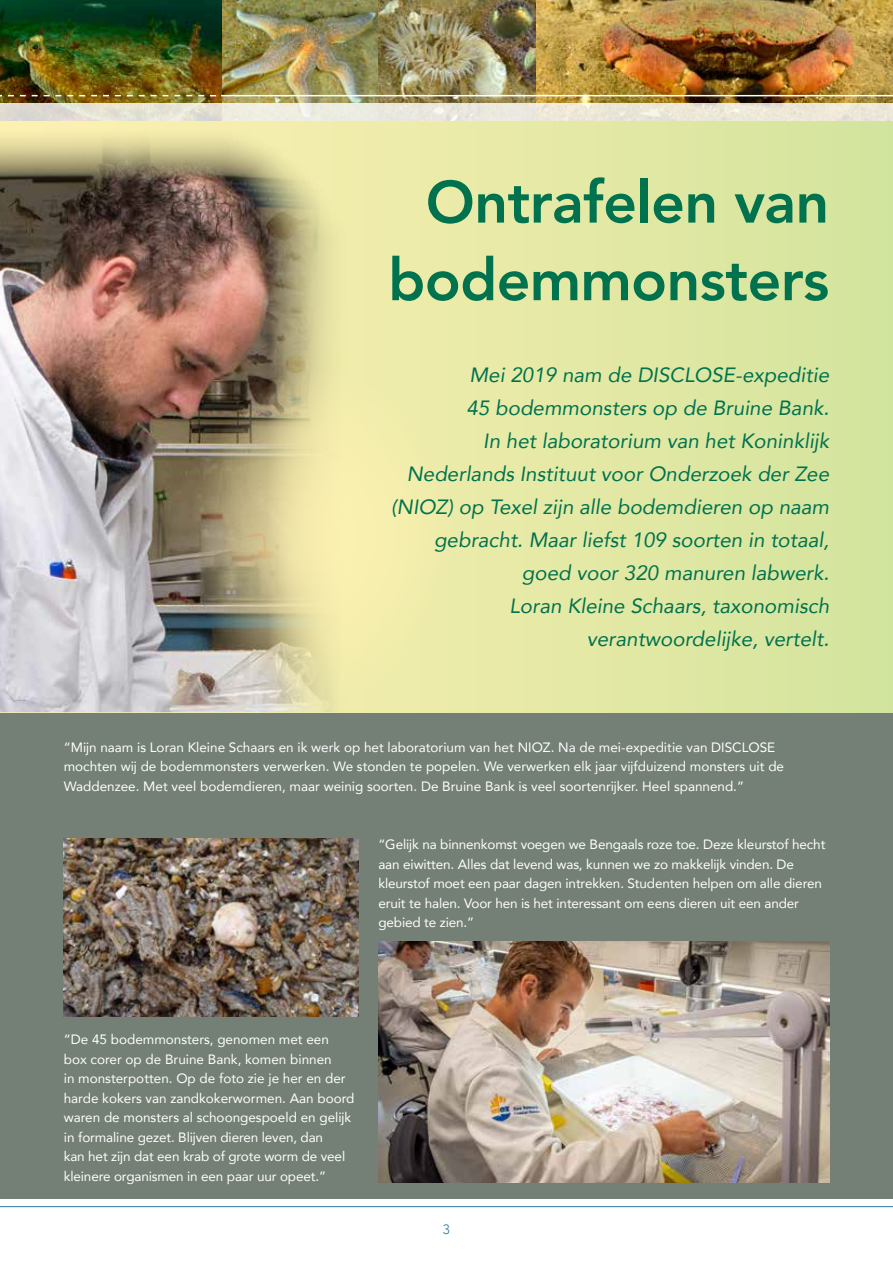
<style>
.page{position:relative;width:893px;height:1263px;background:#fff}
.page>*{position:absolute;margin:0;border:0;box-sizing:border-box;transform-origin:0 0}
.t1{font:800 58.8px/77.6px "Avenir";letter-spacing:-.01em;color:#00724e;text-align:right}
.t2{font:italic 20.7px/33px "Avenir";color:#00724e;text-align:right}
.t3{font:13.5px/19.5px "Avenir";color:#fff}
.t4{font:300 13.5px "Avenir";color:#2b7ca5}
</style>
<div class="page">
<img style="left:536px;top:0;width:357px;height:103px">
<img style="left:221px;top:0;width:157px;height:103px">
<img style="left:378px;top:0;width:158px;height:103px">
<img style="left:0;top:0;width:221px;height:103px">
<hr style="left:221px;top:95px;width:672px;height:1px;background:#fff">
<svg style="left:0;top:95px;width:216px;height:1px"></svg>
<svg style="left:0;top:103px;width:893px;height:18px;background:#eae6d9"></svg>
<hr style="left:0;top:1206px;width:893px;height:1px;background:#2b7ca5">
<div style="left:0;top:580px;width:893px;height:619px;background:#748075"></div>
<div style="left:0;top:121px;width:893px;height:591px;background:linear-gradient(to right,#fff2b3,#d4e49e)"></div>
<img style="left:0;top:125px;width:353px;height:587px">
<img style="left:64px;top:838px;width:294px;height:179px">
<img style="left:378px;top:942px;width:451px;height:240px">
<svg style="left:191px;top:368px;width:264px;height:335px;background:#d7cf9a"></svg>
<h1 class="t1" style="left:388px;top:163px;width:442px">Ontrafelen van bodemmonsters</h1>
<p class="t2" style="left:391px;top:358px;width:439px">Mei 2019 nam de DISCLOSE-expeditie<br>45 bodemmonsters op de Bruine Bank.<br>In het laboratorium van het Koninklijk Nederlands Instituut voor Onderzoek der Zee (NIOZ) op Texel zijn alle bodemdieren op naam gebracht. Maar liefst 109 soorten in totaal, goed voor 320 manuren labwerk.<br>Loran Kleine Schaars, taxonomisch verantwoordelijke, vertelt.</p>
<p class="t3" style="left:64px;top:737px;width:722px">“Mijn naam is Loran Kleine Schaars en ik werk op het laboratorium van het NIOZ. Na de mei-expeditie van DISCLOSE mochten wij de bodemmonsters verwerken. We stonden te popelen. We verwerken elk jaar vijfduizend monsters uit de<br>Waddenzee. Met veel bodemdieren, maar weinig soorten. De Bruine Bank is veel soortenrijker. Heel spannend.”</p>
<p class="t3" style="left:378px;top:834px;width:448px">“Gelijk na binnenkomst voegen we Bengaals roze toe. Deze kleurstof hecht aan eiwitten. Alles dat levend was, kunnen we zo makkelijk vinden. De kleurstof moet een paar dagen intrekken. Studenten helpen om alle dieren eruit te halen. Voor hen is het interessant om eens dieren uit een ander gebied te zien.”</p>
<p class="t3" style="left:64px;top:1029px;width:292px">“De 45 bodemmonsters, genomen met een box corer op de Bruine Bank, komen binnen<br>in monsterpotten. Op de foto zie je her en der harde kokers van zandkokerwormen. Aan boord waren de monsters al schoongespoeld en gelijk in formaline gezet. Blijven dieren leven, dan<br>kan het zijn dat een krab of grote worm de veel kleinere organismen in een paar uur opeet.”</p>
<p class="t4" style="left:443px;top:1222px;width:9px">3</p>
</div>
